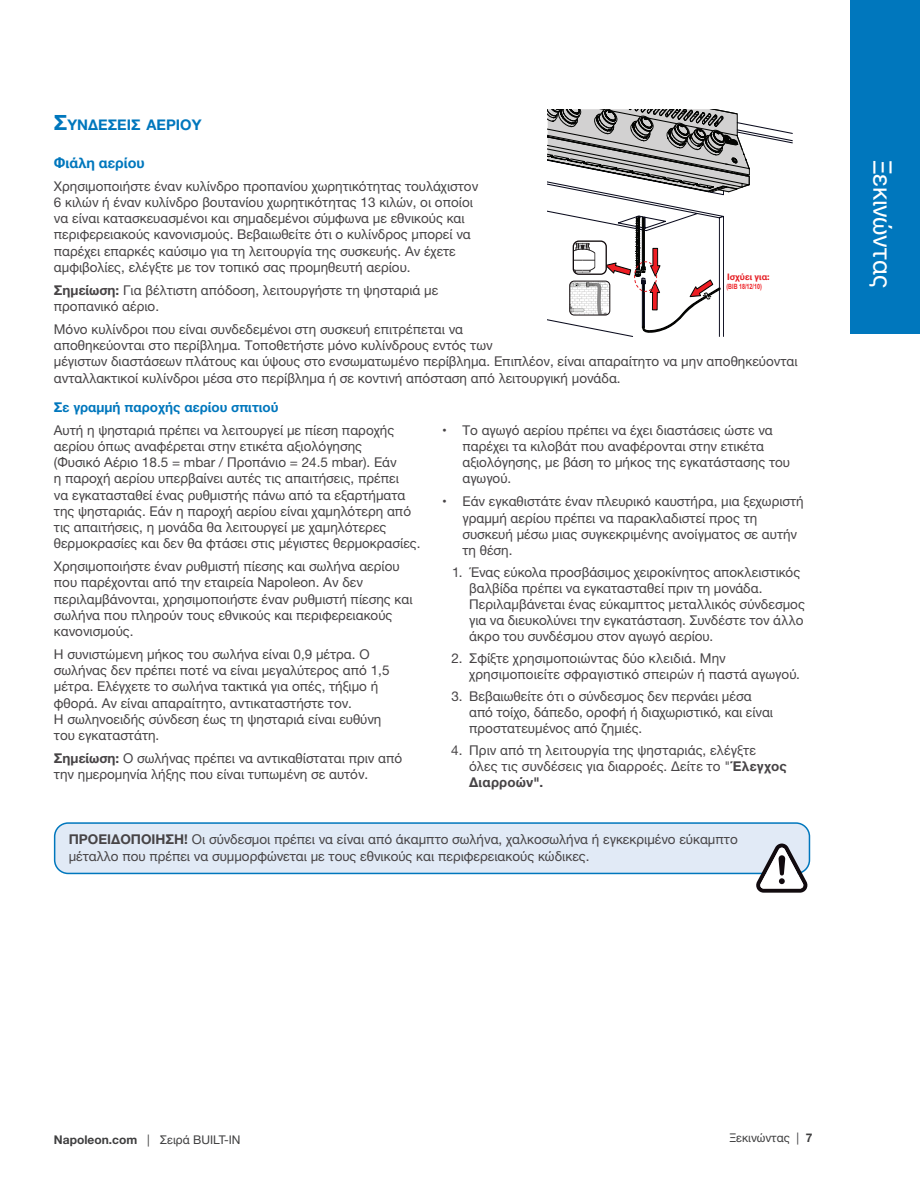
<style>
.page{position:relative;width:920px;height:1190px;background:#fff}
.page>*{position:absolute;margin:0;border:0;box-sizing:border-box;transform-origin:0 0}
.t1{font:25.5px "Helvetica Neue";letter-spacing:-.005em;color:#fff}
.t2{font:700 14.7px "Helvetica Neue";color:#0077bd}
.t3{font:700 14.4px "Helvetica Neue";color:#0077bd}
.t4{font:13.5px/16.2px "Helvetica Neue";color:#474446}
.t5{font:700 13.5px "Helvetica Neue";color:#0077bd}
.t6{font:12px "Helvetica Neue";color:#3e3e3f}
.t7{font:700 9px "Helvetica Neue";color:#e51b21}
.t8{font:700 7.2px "Arial Narrow";color:#ee1d23;scale:.91 1}
.s1{font-size:21px}
.s2{font-weight:700}
</style>
<div class="page">
<svg style="left:547px;top:109px;width:245px;height:226px"></svg>
<div style="left:850px;top:0;width:70px;height:333px;background:#0077bd"></div>
<div style="left:55px;top:822px;width:754px;height:51px;background:#e1eaf6;border-radius:14px"></div>
<div style="left:54px;top:822px;width:756px;height:51px;border:2px solid #0077bd;border-radius:14px"></div>
<svg style="left:756px;top:843px;width:51px;height:49px"></svg>
<p class="t2" style="left:54px;top:113px;width:132px"><span class="s1">Σ</span>υνδέσεις αερίου</p>
<p class="t3" style="left:54px;top:151px;width:92px">Φιάλη αερίου</p>
<p class="t4" style="left:54px;top:178px;width:426px">Χρησιμοποιήστε έναν κυλίνδρο προπανίου χωρητικότητας τουλάχιστον 6 κιλών ή έναν κυλίνδρο βουτανίου χωρητικότητας 13 κιλών, οι οποίοι να είναι κατασκευασμένοι και σημαδεμένοι σύμφωνα με εθνικούς και περιφερειακούς κανονισμούς. Βεβαιωθείτε ότι ο κυλίνδρος μπορεί να παρέχει επαρκές καύσιμο για τη λειτουργία της συσκευής. Αν έχετε αμφιβολίες, ελέγξτε με τον τοπικό σας προμηθευτή αερίου.</p>
<p class="t4" style="left:54px;top:282px;width:386px"><span class="s2">Σημείωση:</span> Για βέλτιστη απόδοση, λειτουργήστε τη ψησταριά με προπανικό αέριο.</p>
<p class="t4" style="left:54px;top:322px;width:745px">Μόνο κυλίνδροι που είναι συνδεδεμένοι στη συσκευή επιτρέπεται να<br>αποθηκεύονται στο περίβλημα. Τοποθετήστε μόνο κυλίνδρους εντός των<br>μέγιστων διαστάσεων πλάτους και ύψους στο ενσωματωμένο περίβλημα. Επιπλέον, είναι απαραίτητο να μην αποθηκεύονται ανταλλακτικοί κυλίνδροι μέσα στο περίβλημα ή σε κοντινή απόσταση από λειτουργική μονάδα.</p>
<p class="t5" style="left:54px;top:396px;width:226px">Σε γραμμή παροχής αερίου σπιτιού</p>
<p class="t4" style="left:54px;top:422px;width:368px">Αυτή η ψησταριά πρέπει να λειτουργεί με πίεση παροχής αερίου όπως αναφέρεται στην ετικέτα αξιολόγησης<br>(Φυσικό Αέριο 18.5 = mbar / Προπάνιο = 24.5 mbar). Εάν<br>η παροχή αερίου υπερβαίνει αυτές τις απαιτήσεις, πρέπει<br>να εγκατασταθεί ένας ρυθμιστής πάνω από τα εξαρτήματα της ψησταριάς. Εάν η παροχή αερίου είναι χαμηλότερη από τις απαιτήσεις, η μονάδα θα λειτουργεί με χαμηλότερες θερμοκρασίες και δεν θα φτάσει στις μέγιστες θερμοκρασίες.</p>
<p class="t4" style="left:54px;top:559px;width:360px">Χρησιμοποιήστε έναν ρυθμιστή πίεσης και σωλήνα αερίου που παρέχονται από την εταιρεία Napoleon. Αν δεν περιλαμβάνονται, χρησιμοποιήστε έναν ρυθμιστή πίεσης και σωλήνα που πληρούν τους εθνικούς και περιφερειακούς κανονισμούς.</p>
<p class="t4" style="left:54px;top:646px;width:337px">Η συνιστώμενη μήκος του σωλήνα είναι 0,9 μέτρα. Ο σωλήνας δεν πρέπει ποτέ να είναι μεγαλύτερος από 1,5 μέτρα. Ελέγχετε το σωλήνα τακτικά για οπές, τήξιμο ή φθορά. Αν είναι απαραίτητο, αντικαταστήστε τον.<br>Η σωληνοειδής σύνδεση έως τη ψησταριά είναι ευθύνη του εγκαταστάτη.</p>
<p class="t4" style="left:54px;top:750px;width:350px"><span class="s2">Σημείωση:</span> Ο σωλήνας πρέπει να αντικαθίσταται πριν από την ημερομηνία λήξης που είναι τυπωμένη σε αυτόν.</p>
<p class="t7" style="left:727px;top:269px;width:44px">Ισχύει για:</p>
<p class="t8" style="left:726px;top:281px;width:40px">(BIB 18/12/10)</p>
<p class="t4" style="left:462px;top:422px;width:329px;text-indent:-20px">• Το αγωγό αερίου πρέπει να έχει διαστάσεις ώστε να παρέχει τα κιλοβάτ που αναφέρονται στην ετικέτα αξιολόγησης, με βάση το μήκος της εγκατάστασης του αγωγού.</p>
<p class="t4" style="left:462px;top:494px;width:343px;text-indent:-20px">• Εάν εγκαθιστάτε έναν πλευρικό καυστήρα, μια ξεχωριστή γραμμή αερίου πρέπει να παρακλαδιστεί προς τη συσκευή μέσω μιας συγκεκριμένης ανοίγματος σε αυτήν τη θέση.</p>
<p class="t4" style="left:469px;top:565px;width:337px;line-height:15.8px;text-indent:-17px">1. Ένας εύκολα προσβάσιμος χειροκίνητος αποκλειστικός βαλβίδα πρέπει να εγκατασταθεί πριν τη μονάδα.<br>Περιλαμβάνεται ένας εύκαμπτος μεταλλικός σύνδεσμος για να διευκολύνει την εγκατάσταση. Συνδέστε τον άλλο άκρο του συνδέσμου στον αγωγό αερίου.</p>
<p class="t4" style="left:469px;top:651px;width:332px;line-height:15.8px;text-indent:-18px">2. Σφίξτε χρησιμοποιώντας δύο κλειδιά. Μην χρησιμοποιείτε σφραγιστικό σπειρών ή παστά αγωγού.</p>
<p class="t4" style="left:469px;top:689px;width:305px;line-height:15.8px;text-indent:-18px">3. Βεβαιωθείτε ότι ο σύνδεσμος δεν περνάει μέσα από τοίχο, δάπεδο, οροφή ή διαχωριστικό, και είναι προστατευμένος από ζημιές.</p>
<p class="t4" style="left:469px;top:743px;width:319px;line-height:15.8px;text-indent:-18px">4. Πριν από τη λειτουργία της ψησταριάς, ελέγξτε όλες τις συνδέσεις για διαρροές. Δείτε το "<span class="s2">Έλεγχος<br>Διαρροών".</span></p>
<p class="t4" style="left:69px;top:831px;width:670px"><span class="s2">ΠΡΟΕΙΔΟΠΟΙΗΣΗ!</span> Οι σύνδεσμοι πρέπει να είναι από άκαμπτο σωλήνα, χαλκοσωλήνα ή εγκεκριμένο εύκαμπτο μέταλλο που πρέπει να συμμορφώνεται με τους εθνικούς και περιφερειακούς κώδικες.</p>
<h1 class="t1" style="left:900px;top:160px;width:129px;rotate:90deg">Ξεκινώντας</h1>
<p class="t6" style="left:54px;top:1130px;width:188px"><span class="s2">Napoleon.com</span> | Σειρά BUILT-IN</p>
<p class="t6" style="left:729px;top:1128px;width:85px">Ξεκινώντας | <span class="s2">7</span></p>
</div>
